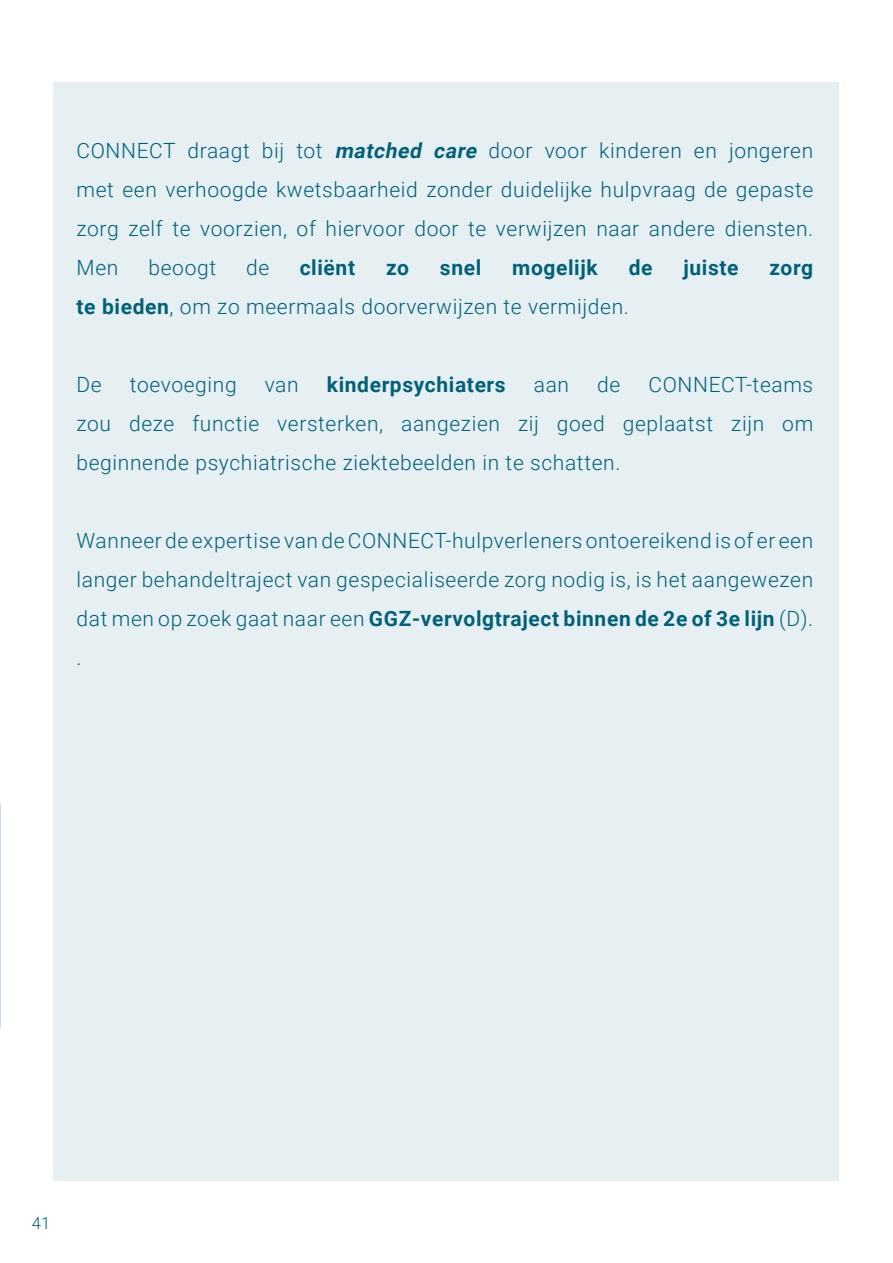
<style>
.page{position:relative;width:893px;height:1263px;background:#fff}
.page>*{position:absolute;margin:0;border:0;box-sizing:border-box;transform-origin:0 0}
.alinea_standaard{font:300 21px/39px "Roboto";letter-spacing:.03em;color:#006178;text-align:justify}
.alinea_standaard-2{font:700 21px "Roboto";letter-spacing:.03em;color:#006178}
.t1{font:300 16.5px "Roboto";color:#006178}
.s1{font-weight:700;font-style:italic}
.s2{font-weight:700}
</style>
<div class="page">
<div style="left:54px;top:82px;width:785px;height:1099px;background:#e6eff1"></div>
<p class="alinea_standaard" style="left:77px;top:130px;width:738px">CONNECT draagt bij tot <span class="s1">matched care</span> door voor kinderen en jongeren met een verhoogde kwetsbaarheid zonder duidelijke hulpvraag de gepaste zorg zelf te voorzien, of hiervoor door te verwijzen naar andere diensten.</p>
<p class="alinea_standaard" style="left:77px;top:247px;width:43px">Men</p>
<p class="alinea_standaard" style="left:149px;top:247px;width:69px">beoogt</p>
<p class="alinea_standaard" style="left:246px;top:247px;width:25px">de</p>
<p class="alinea_standaard-2" style="left:300px;top:253px;width:57px">cliënt</p>
<p class="alinea_standaard-2" style="left:386px;top:253px;width:25px">zo</p>
<p class="alinea_standaard-2" style="left:440px;top:253px;width:43px">snel</p>
<p class="alinea_standaard-2" style="left:512px;top:253px;width:87px">mogelijk</p>
<p class="alinea_standaard-2" style="left:629px;top:253px;width:25px">de</p>
<p class="alinea_standaard-2" style="left:683px;top:253px;width:57px">juiste</p>
<p class="alinea_standaard-2" style="left:769px;top:253px;width:45px">zorg</p>
<p class="alinea_standaard" style="left:77px;top:286px;width:554px"><span class="s2">te bieden</span>, om zo meermaals doorverwijzen te vermijden.</p>
<p class="alinea_standaard" style="left:77px;top:364px;width:27px">De</p>
<p class="alinea_standaard" style="left:130px;top:364px;width:108px">toevoeging</p>
<p class="alinea_standaard" style="left:265px;top:364px;width:35px">van</p>
<p class="alinea_standaard-2" style="left:327px;top:370px;width:180px">kinderpsychiaters</p>
<p class="alinea_standaard" style="left:534px;top:364px;width:37px">aan</p>
<p class="alinea_standaard" style="left:597px;top:364px;width:25px">de</p>
<p class="alinea_standaard" style="left:77px;top:364px;width:738px;text-indent:572px">CONNECT-teams zou deze functie versterken, aangezien zij goed geplaatst zijn om beginnende psychiatrische ziektebeelden in te schatten.</p>
<p class="alinea_standaard" style="left:77px;top:520px;width:738px">Wanneer de expertise van de CONNECT-hulpverleners ontoereikend is of er een langer behandeltraject van gespecialiseerde zorg nodig is, is het aangewezen dat men op zoek gaat naar een <span class="s2">GGZ-vervolgtraject binnen de 2e of 3e lijn</span> (D).</p>
<p class="alinea_standaard" style="left:77px;top:637px;width:7px">.</p>
<p class="t1" style="left:32px;top:1211px;width:20px">41</p>
</div>
